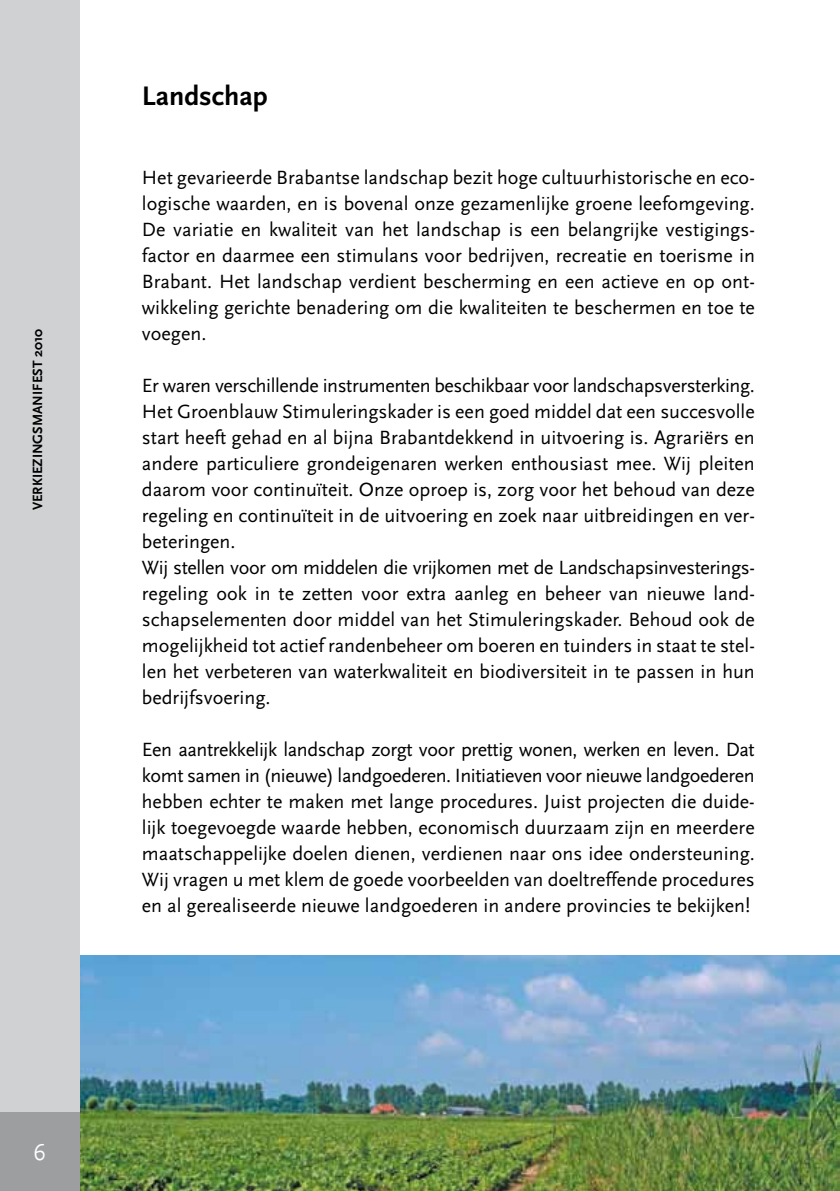
<style>
.page{position:relative;width:840px;height:1191px;background:#fff}
.page>*{position:absolute;margin:0;border:0;box-sizing:border-box;transform-origin:0 0}
.t1{font:700 28px "Scala Sans";color:#000}
.t2{font:24px "Scala Sans";color:#fff}
.t3{font:20px/26px "Scala Sans";color:#000;text-align:justify}
.t4{font:700 14px "Scala Sans";color:#000}
</style>
<div class="page">
<img style="left:79px;top:955px;width:760px;height:236px">
<div style="left:0;top:1111px;width:79px;height:80px;background:#9c9e9f"></div>
<div style="left:0;top:0;width:79px;height:1111px;background:#d0d1d2"></div>
<p class="t4" style="left:29px;top:510px;width:183px;rotate:-90deg">Verkiezingsman ifest 2010</p>
<p class="t2" style="left:33px;top:1137px;width:15px">6</p>
<h1 class="t1" style="left:142px;top:80px;width:127px">Landschap</h1>
<p class="t3" style="left:142px;top:164px;width:614px">Het gevarieerde Brabantse landschap bezit hoge cultuurhistorische en eco&shy;logische waarden, en is bovenal onze gezamenlijke groene leefomgeving.<br>De variatie en kwaliteit van het landschap is een belangrijke vestigings&shy;factor en daarmee een stimulans voor bedrijven, recreatie en toerisme in Brabant. Het landschap verdient bescherming en een actieve en op ont&shy;wikkeling gerichte benadering om die kwaliteiten te beschermen en toe te voegen.</p>
<p class="t3" style="left:142px;top:372px;width:614px;text-align:left">Er waren verschillende instrumenten beschikbaar voor landschapsversterking.<br>Het Groenblauw Stimuleringskader is een goed middel dat een succesvolle start heeft gehad en al bijna Brabantdekkend in uitvoering is. Agrariërs en andere particuliere grondeigenaren werken enthousiast mee. Wij pleiten daarom voor continuïteit. Onze oproep is, zorg voor het behoud van deze regeling en continuïteit in de uitvoering en zoek naar uitbreidingen en ver&shy;beteringen.<br>Wij stellen voor om middelen die vrijkomen met de Landschapsinvesterings&shy;regeling ook in te zetten voor extra aanleg en beheer van nieuwe land&shy;schapselementen door middel van het Stimuleringskader. Behoud ook de mogelijkheid tot actief randenbeheer om boeren en tuinders in staat te stel&shy;len het verbeteren van waterkwaliteit en biodiversiteit in te passen in hun bedrijfsvoering.</p>
<p class="t3" style="left:142px;top:736px;width:614px">Een aantrekkelijk landschap zorgt voor prettig wonen, werken en leven. Dat komt samen in (nieuwe) landgoederen. Initiatieven voor nieuwe landgoederen hebben echter te maken met lange procedures. Juist projecten die duide&shy;lijk toegevoegde waarde hebben, economisch duurzaam zijn en meerdere maatschappelijke doelen dienen, verdienen naar ons idee ondersteuning.<br>Wij vragen u met klem de goede voorbeelden van doeltreffende procedures en al gerealiseerde nieuwe landgoederen in andere provincies te bekijken!</p>
</div>
